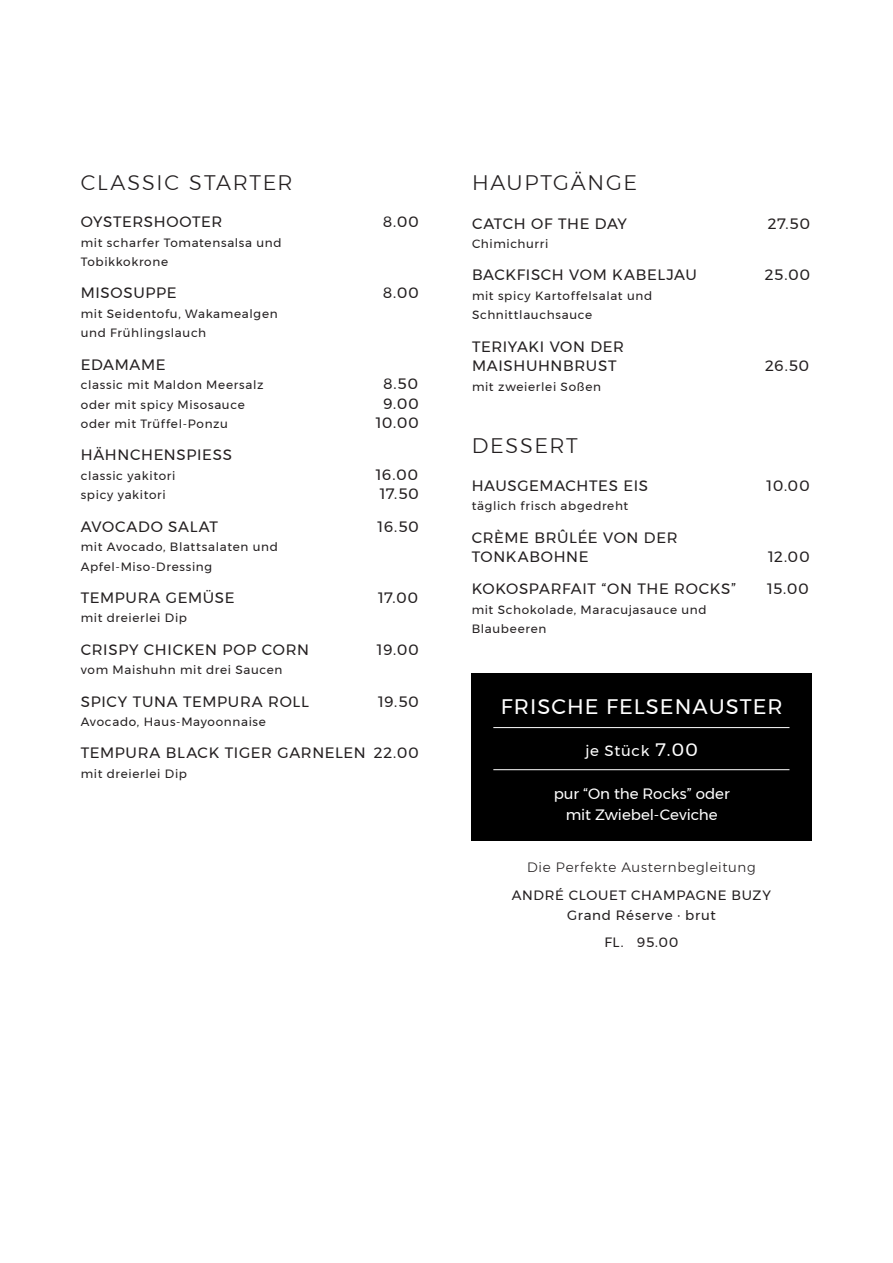
<style>
.page{position:relative;width:893px;height:1263px;background:#fff}
.page>*{position:absolute;margin:0;border:0;box-sizing:border-box;transform-origin:0 0}
.t1{font:300 21px "Montserrat";letter-spacing:.08em;color:#231f20}
.t2{font:21px "Montserrat";letter-spacing:.05em;color:#fff}
.t3{font:15px/19.5px "Montserrat";letter-spacing:.04em;color:#231f20}
.t4{font:15px "Montserrat";letter-spacing:-.005em;color:#fff}
.t5{font:13.5px "Montserrat";letter-spacing:.05em;color:#231f20}
.t6{font:300 13.5px "Montserrat";letter-spacing:.05em;color:#231f20}
.t7{font:12px/19.5px "Montserrat";letter-spacing:.055em;color:#231f20}
.s1{font-size:18px}
</style>
<div class="page">
<div style="left:472px;top:673px;width:340px;height:168px;background:#000"></div>
<hr style="left:493px;top:727px;width:296px;height:1px;background:#fff">
<hr style="left:493px;top:769px;width:296px;height:1px;background:#fff">
<p class="t1" style="left:81px;top:167px;width:214px">CLASSIC STARTER</p>
<p class="t3" style="left:81px;top:212px;width:143px">OYSTERSHOOTER</p>
<p class="t3" style="left:383px;top:212px;width:38px">8.00</p>
<p class="t7" style="left:81px;top:232px;width:202px">mit scharfer Tomatensalsa und<br>Tobikkokrone</p>
<p class="t3" style="left:81px;top:283px;width:97px">MISOSUPPE</p>
<p class="t3" style="left:383px;top:283px;width:38px">8.00</p>
<p class="t7" style="left:81px;top:304px;width:198px">mit Seidentofu, Wakamealgen und Frühlingslauch</p>
<p class="t3" style="left:81px;top:354px;width:86px">EDAMAME</p>
<p class="t7" style="left:81px;top:375px;width:184px">classic mit Maldon Meersalz</p>
<p class="t3" style="left:383px;top:374px;width:37px">8.50</p>
<p class="t7" style="left:81px;top:394px;width:166px">oder mit spicy Misosauce</p>
<p class="t3" style="left:383px;top:393px;width:37px">9.00</p>
<p class="t7" style="left:81px;top:414px;width:149px">oder mit Trüffel-Ponzu</p>
<p class="t3" style="left:376px;top:413px;width:45px">10.00</p>
<p class="t3" style="left:81px;top:445px;width:153px">HÄHNCHENSPIESS</p>
<p class="t7" style="left:81px;top:466px;width:96px">classic yakitori</p>
<p class="t3" style="left:376px;top:465px;width:44px">16.00</p>
<p class="t7" style="left:81px;top:485px;width:87px">spicy yakitori</p>
<p class="t3" style="left:380px;top:484px;width:40px">17.50</p>
<p class="t3" style="left:81px;top:516px;width:139px">AVOCADO SALAT</p>
<p class="t3" style="left:378px;top:516px;width:43px">16.50</p>
<p class="t7" style="left:81px;top:537px;width:199px">mit Avocado, Blattsalaten und<br>Apfel-Miso-Dressing</p>
<p class="t3" style="left:81px;top:588px;width:155px">TEMPURA GEMÜSE</p>
<p class="t3" style="left:378px;top:588px;width:41px">17.00</p>
<p class="t7" style="left:81px;top:608px;width:108px">mit dreierlei Dip</p>
<p class="t3" style="left:81px;top:639px;width:230px">CRISPY CHICKEN POP CORN</p>
<p class="t3" style="left:377px;top:639px;width:43px">19.00</p>
<p class="t7" style="left:81px;top:660px;width:203px">vom Maishuhn mit drei Saucen</p>
<p class="t3" style="left:81px;top:691px;width:230px">SPICY TUNA TEMPURA ROLL</p>
<p class="t3" style="left:378px;top:691px;width:42px">19.50</p>
<p class="t7" style="left:81px;top:712px;width:187px">Avocado, Haus-Mayoonnaise</p>
<p class="t3" style="left:81px;top:743px;width:340px">TEMPURA BLACK TIGER GARNELEN 22.00</p>
<p class="t7" style="left:81px;top:764px;width:108px">mit dreierlei Dip</p>
<p class="t1" style="left:472px;top:167px;width:167px">HAUPTGÄNGE</p>
<p class="t3" style="left:472px;top:213px;width:157px">CATCH OF THE DAY</p>
<p class="t3" style="left:768px;top:213px;width:44px">27.50</p>
<p class="t7" style="left:472px;top:234px;width:78px">Chimichurri</p>
<p class="t3" style="left:472px;top:265px;width:226px">BACKFISCH VOM KABELJAU</p>
<p class="t3" style="left:765px;top:265px;width:47px">25.00</p>
<p class="t7" style="left:472px;top:286px;width:182px">mit spicy Kartoffelsalat und<br>Schnittlauchsauce</p>
<p class="t3" style="left:472px;top:336px;width:154px">TERIYAKI VON DER<br>MAISHUHNBRUST</p>
<p class="t3" style="left:765px;top:356px;width:46px">26.50</p>
<p class="t7" style="left:472px;top:376px;width:131px">mit zweierlei Soßen</p>
<p class="t1" style="left:472px;top:429px;width:108px">DESSERT</p>
<p class="t3" style="left:472px;top:476px;width:178px">HAUSGEMACHTES EIS</p>
<p class="t3" style="left:767px;top:476px;width:45px">10.00</p>
<p class="t7" style="left:472px;top:496px;width:158px">täglich frisch abgedreht</p>
<p class="t3" style="left:472px;top:527px;width:207px">CRÈME BRÛLÉE VON DER<br>TONKABOHNE</p>
<p class="t3" style="left:768px;top:547px;width:43px">12.00</p>
<p class="t3" style="left:472px;top:579px;width:266px">KOKOSPARFAIT “ON THE ROCKS”</p>
<p class="t3" style="left:767px;top:579px;width:43px">15.00</p>
<p class="t7" style="left:472px;top:600px;width:236px">mit Schokolade, Maracujasauce und<br>Blaubeeren</p>
<p class="t2" style="left:501px;top:690px;width:283px">FRISCHE FELSENAUSTER</p>
<p class="t4" style="left:585px;top:739px;width:114px">je Stück <span class="s1">7.00</span></p>
<p class="t4" style="left:554px;top:783px;width:178px">pur “On the Rocks” oder</p>
<p class="t4" style="left:566px;top:804px;width:153px">mit Zwiebel-Ceviche</p>
<p class="t6" style="left:527px;top:857px;width:230px">Die Perfekte Austernbegleitung</p>
<p class="t5" style="left:512px;top:885px;width:261px">ANDRÉ CLOUET CHAMPAGNE BUZY</p>
<p class="t5" style="left:567px;top:905px;width:150px">Grand Réserve · brut</p>
<p class="t5" style="left:604px;top:932px;width:76px">FL. 95.00</p>
</div>
